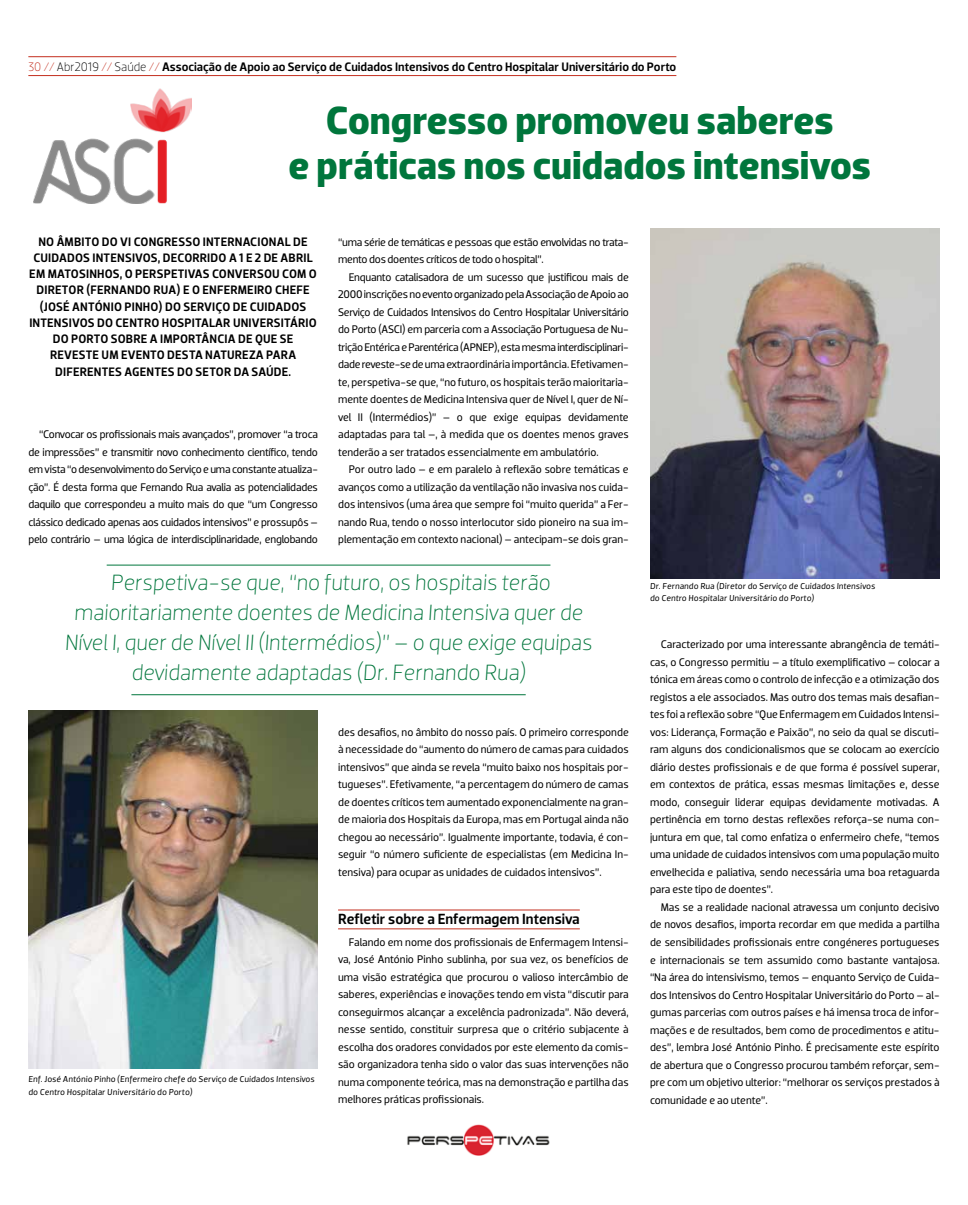
<style>
.page{position:relative;width:968px;height:1205px;background:#fff}
.page>*{position:absolute;margin:0;border:0;box-sizing:border-box;transform-origin:0 0}
.t1{font:700 40px/45px "Dobra";color:#00763c;text-align:center}
.t2{font:italic 300 22.5px/30px "Dobra";color:#00763c;text-align:center}
.t3{font:500 15px "Dobra";color:#000}
.t4{font:500 12.5px/16.2px "Dobra";letter-spacing:.015em;color:#000;text-align:center}
.t5{font:11.25px/17.5px "Dobra";letter-spacing:-.005em;color:#000;text-align:justify}
.t6{font:italic 8.75px/12.5px "Dobra";letter-spacing:.02em;color:#000}
.s1{font-weight:300;color:#c32f1f}
.s2{font-weight:300}
</style>
<div class="page">
<hr style="left:28px;top:75px;width:648px;height:1px;background:#c32f1f">
<hr style="left:28px;top:56px;width:648px;height:1px;background:#c32f1f">
<img style="left:407px;top:1125px;width:143px;height:31px">
<hr style="left:338px;top:928px;width:241px;height:1px;background:#c32f1f">
<hr style="left:338px;top:909px;width:241px;height:1px;background:#c32f1f">
<hr style="left:107px;top:565px;width:443px;height:1px;background:#00763c">
<hr style="left:131px;top:694px;width:394px;height:1px;background:#00763c">
<img style="left:28px;top:711px;width:290px;height:357px">
<img style="left:650px;top:228px;width:289px;height:350px">
<img style="left:33px;top:88px;width:159px;height:116px">
<p class="t4" style="left:28px;top:58px;width:649px"><span class="s1">30 //</span> <span class="s2">Abr2019</span> <span class="s1">//</span> <span class="s2">Saúde</span> <span class="s1">//</span> Associação de Apoio ao Serviço de Cuidados Intensivos do Centro Hospitalar Universitário do Porto</p>
<h1 class="t1" style="left:288px;top:98px;width:584px">Congresso promoveu saberes<br>e práticas nos cuidados intensivos</h1>
<p class="t4" style="left:29px;top:233px;width:289px">NO ÂMBITO DO VI CONGRESSO INTERNACIONAL DE CUIDADOS INTENSIVOS, DECORRIDO A 1 E 2 DE ABRIL EM MATOSINHOS, O PERSPETIVAS CONVERSOU COM O DIRETOR (FERNANDO RUA) E O ENFERMEIRO CHEFE (JOSÉ ANTÓNIO PINHO) DO SERVIÇO DE CUIDADOS INTENSIVOS DO CENTRO HOSPITALAR UNIVERSITÁRIO DO PORTO SOBRE A IMPORTÂNCIA DE QUE SE REVESTE UM EVENTO DESTA NATUREZA PARA DIFERENTES AGENTES DO SETOR DA SAÚDE.</p>
<p class="t5" style="left:338px;top:233px;width:292px">“uma série de temáticas e pessoas que estão envolvidas no trata&shy;mento dos doentes críticos de todo o hospital”.</p>
<p class="t5" style="left:338px;top:268px;width:292px;text-indent:11px">Enquanto catalisadora de um sucesso que justificou mais de 2000 inscrições no evento organizado pela Associação de Apoio ao Serviço de Cuidados Intensivos do Centro Hospitalar Universitário do Porto (ASCI) em parceria com a Associação Portuguesa de Nu&shy;trição Entérica e Parentérica (APNEP), esta mesma interdisciplinari&shy;dade reveste-se de uma extraordinária importância. Efetivamen&shy;te, perspetiva-se que, “no futuro, os hospitais terão maioritaria&shy;mente doentes de Medicina Intensiva quer de Nível I, quer de Ní&shy;vel II (Intermédios)” – o que exige equipas devidamente adaptadas para tal –, à medida que os doentes menos graves tenderão a ser tratados essencialmente em ambulatório.</p>
<p class="t5" style="left:338px;top:461px;width:292px;text-indent:11px">Por outro lado – e em paralelo à reflexão sobre temáticas e avanços como a utilização da ventilação não invasiva nos cuida&shy;dos intensivos (uma área que sempre foi “muito querida” a Fer&shy;nando Rua, tendo o nosso interlocutor sido pioneiro na sua im&shy;plementação em contexto nacional) – antecipam-se dois gran-</p>
<p class="t5" style="left:28px;top:426px;width:291px;text-indent:11px">“Convocar os profissionais mais avançados”, promover “a troca de impressões” e transmitir novo conhecimento científico, tendo em vista “o desenvolvimento do Serviço e uma constante atualiza&shy;ção”. É desta forma que Fernando Rua avalia as potencialidades daquilo que correspondeu a muito mais do que “um Congresso clássico dedicado apenas aos cuidados intensivos” e prossupôs – pelo contrário – uma lógica de interdisciplinaridade, englobando</p>
<h2 class="t2" style="left:65px;top:567px;width:529px">Perspetiva-se que, “no futuro, os hospitais terão maioritariamente doentes de Medicina Intensiva quer de Nível I, quer de Nível II (Intermédios)” – o que exige equipas devidamente adaptadas (Dr. Fernando Rua)</h2>
<p class="t6" style="left:650px;top:580px;width:227px">Dr. Fernando Rua (Diretor do Serviço de Cuidados Intensivos do Centro Hospitalar Universitário do Porto)</p>
<p class="t5" style="left:650px;top:636px;width:291px;text-indent:11px">Caracterizado por uma interessante abrangência de temáti&shy;cas, o Congresso permitiu – a título exemplificativo – colocar a tónica em áreas como o controlo de infecção e a otimização dos registos a ele associados. Mas outro dos temas mais desafian&shy;tes foi a reflexão sobre “Que Enfermagem em Cuidados Intensi&shy;vos: Liderança, Formação e Paixão”, no seio da qual se discuti&shy;ram alguns dos condicionalismos que se colocam ao exercício diário destes profissionais e de que forma é possível superar, em contextos de prática, essas mesmas limitações e, desse modo, conseguir liderar equipas devidamente motivadas. A pertinência em torno destas reflexões reforça-se numa con&shy;juntura em que, tal como enfatiza o enfermeiro chefe, “temos uma unidade de cuidados intensivos com uma população muito envelhecida e paliativa, sendo necessária uma boa retaguarda para este tipo de doentes”.</p>
<p class="t5" style="left:650px;top:898px;width:291px;text-indent:11px">Mas se a realidade nacional atravessa um conjunto decisivo de novos desafios, importa recordar em que medida a partilha de sensibilidades profissionais entre congéneres portugueses e internacionais se tem assumido como bastante vantajosa. “Na área do intensivismo, temos – enquanto Serviço de Cuida&shy;dos Intensivos do Centro Hospitalar Universitário do Porto – al&shy;gumas parcerias com outros países e há imensa troca de infor&shy;mações e de resultados, bem como de procedimentos e atitu&shy;des”, lembra José António Pinho. É precisamente este espírito de abertura que o Congresso procurou também reforçar, sem&shy;pre com um objetivo ulterior: “melhorar os serviços prestados à comunidade e ao utente”.</p>
<p class="t5" style="left:338px;top:723px;width:292px">des desafios, no âmbito do nosso país. O primeiro corresponde à necessidade do “aumento do número de camas para cuidados intensivos” que ainda se revela “muito baixo nos hospitais por&shy;tugueses”. Efetivamente, “a percentagem do número de camas de doentes críticos tem aumentado exponencialmente na gran&shy;de maioria dos Hospitais da Europa, mas em Portugal ainda não chegou ao necessário”. Igualmente importante, todavia, é con&shy;seguir “o número suficiente de especialistas (em Medicina In&shy;tensiva) para ocupar as unidades de cuidados intensivos”.</p>
<h3 class="t3" style="left:338px;top:910px;width:243px">Refletir sobre a Enfermagem Intensiva</h3>
<p class="t5" style="left:338px;top:933px;width:292px;text-indent:11px">Falando em nome dos profissionais de Enfermagem Intensi&shy;va, José António Pinho sublinha, por sua vez, os benefícios de uma visão estratégica que procurou o valioso intercâmbio de saberes, experiências e inovações tendo em vista “discutir para conseguirmos alcançar a excelência padronizada”. Não deverá, nesse sentido, constituir surpresa que o critério subjacente à escolha dos oradores convidados por este elemento da comis&shy;são organizadora tenha sido o valor das suas intervenções não numa componente teórica, mas na demonstração e partilha das melhores práticas profissionais.</p>
<p class="t6" style="left:28px;top:1073px;width:288px">Enf. José António Pinho (Enfermeiro chefe do Serviço de Cuidados Intensivos do Centro Hospitalar Universitário do Porto)</p>
</div>
